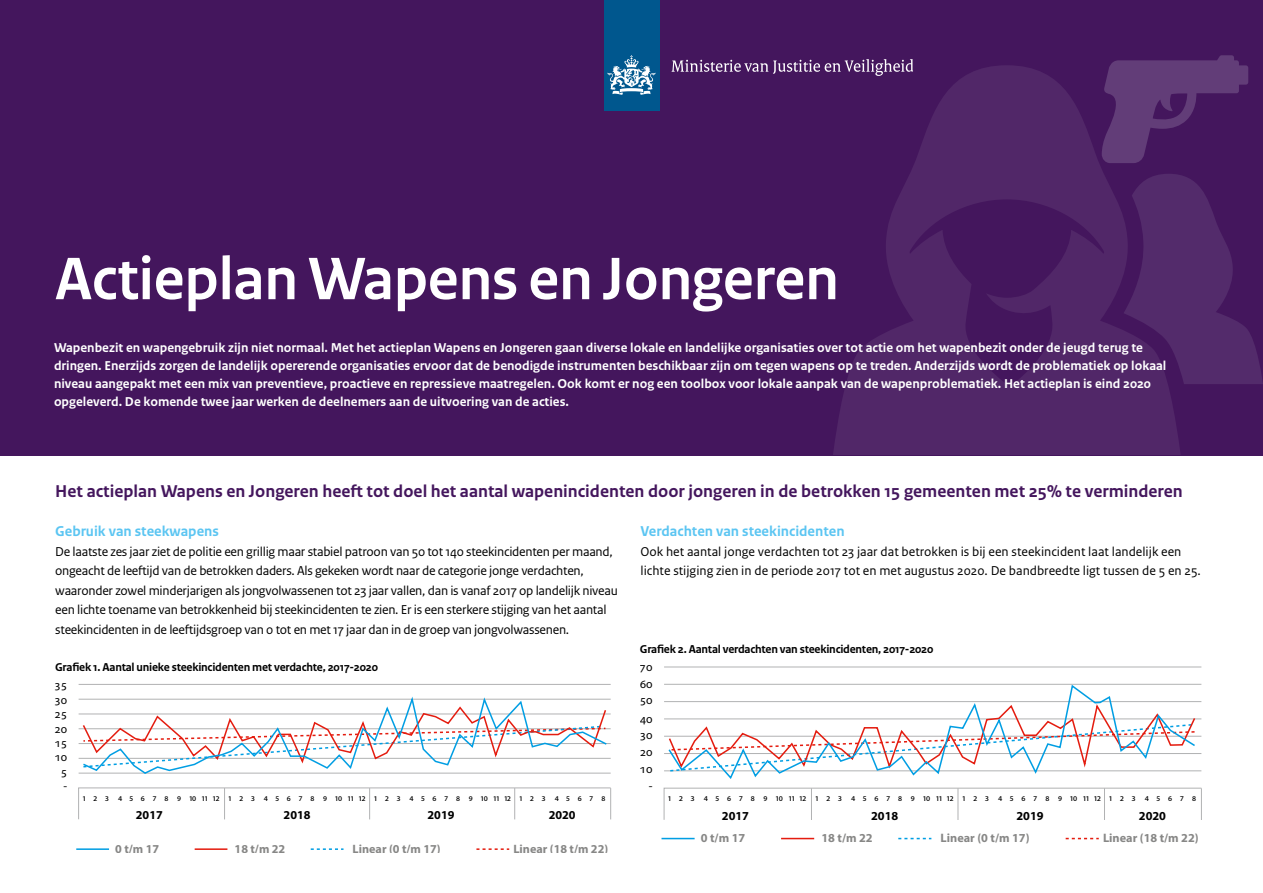
<style>
.page{position:relative;width:1263px;height:893px;background:#fff}
.page>*{position:absolute;margin:0;border:0;box-sizing:border-box;transform-origin:0 0}
.t1{font:700 63px "Rijksoverheid Sans Heading";color:#fff}
.t2{font:700 18px "Rijksoverheid Sans Text";color:#44165d}
.t3{font:700 15px "Rijksoverheid Sans Text";color:#5bc5f2}
.t4{font:700 13.5px/18px "Rijksoverheid Sans Text";color:#fff}
.t5{font:13.5px/19.5px "Rijksoverheid Sans Text";letter-spacing:-.02em;color:#000}
.t6{font:13.5px/19.5px "Rijksoverheid Sans Text";color:#000}
.t7{font:12.3px "Myriad Pro";letter-spacing:.465em;color:#000}
.t8{font:700 12.3px "Myriad Pro";color:#878786}
.t9{font:700 12.3px "Myriad Pro";color:#000}
.t10{font:12.3px/16.8px "Myriad Pro";letter-spacing:.41em;color:#000;text-align:right}
.t11{font:12.15px/14.4px "Myriad Pro";letter-spacing:.64em;color:#000}
.t12{font:700 12.15px "Myriad Pro";color:#878786}
.t13{font:700 12.15px "Myriad Pro";color:#000}
.t14{font:700 12px "Rijksoverheid Sans Text";letter-spacing:-.02em;color:#000}
</style>
<div class="page">
<div style="left:0;top:0;width:1263px;height:455px;background:#44165d"></div>
<div style="left:604px;top:0;width:55px;height:111px;background:#00578e"></div>
<svg style="left:607px;top:55px;width:48px;height:40px"></svg>
<svg style="left:671px;top:59px;width:242px;height:15px"></svg>
<svg style="left:1181px;top:175px;width:82px;height:209px"></svg>
<svg style="left:833px;top:65px;width:348px;height:390px;fill:#512768"></svg>
<svg style="left:1101px;top:55px;width:147px;height:108px"></svg>
<svg style="left:78px;top:787px;width:533px;height:33px"></svg>
<hr style="left:79px;top:773px;width:532px;height:1px;background:#b1b2b3">
<hr style="left:79px;top:758px;width:532px;height:1px;background:#b1b2b3">
<hr style="left:79px;top:743px;width:532px;height:1px;background:#b1b2b3">
<hr style="left:79px;top:728px;width:532px;height:1px;background:#b1b2b3">
<hr style="left:79px;top:714px;width:532px;height:1px;background:#b1b2b3">
<hr style="left:79px;top:699px;width:532px;height:1px;background:#b1b2b3">
<hr style="left:79px;top:684px;width:532px;height:1px;background:#b1b2b3">
<svg style="left:81px;top:696px;width:527px;height:78px"></svg>
<hr style="left:224px;top:788px;width:1px;height:31px;background:#b1b2b3">
<hr style="left:369px;top:788px;width:1px;height:31px;background:#b1b2b3">
<hr style="left:514px;top:788px;width:1px;height:31px;background:#b1b2b3">
<hr style="left:610px;top:788px;width:1px;height:31px;background:#b1b2b3">
<hr style="left:76px;top:848px;width:33px;height:2px;background:#009ee3">
<hr style="left:195px;top:848px;width:32px;height:2px;background:#e41c0f">
<svg style="left:311px;top:848px;width:32px;height:2px"></svg>
<svg style="left:476px;top:848px;width:33px;height:2px"></svg>
<svg style="left:663px;top:787px;width:539px;height:33px"></svg>
<hr style="left:664px;top:770px;width:537px;height:1px;background:#b1b2b3">
<hr style="left:664px;top:753px;width:537px;height:1px;background:#b1b2b3">
<hr style="left:664px;top:736px;width:537px;height:1px;background:#b1b2b3">
<hr style="left:664px;top:718px;width:537px;height:1px;background:#b1b2b3">
<hr style="left:664px;top:701px;width:537px;height:1px;background:#b1b2b3">
<hr style="left:664px;top:684px;width:537px;height:1px;background:#b1b2b3">
<hr style="left:664px;top:667px;width:537px;height:1px;background:#b1b2b3">
<hr style="left:811px;top:788px;width:1px;height:32px;background:#b1b2b3">
<hr style="left:957px;top:788px;width:1px;height:32px;background:#b1b2b3">
<hr style="left:1104px;top:788px;width:1px;height:32px;background:#b1b2b3">
<hr style="left:1201px;top:788px;width:1px;height:32px;background:#b1b2b3">
<hr style="left:661px;top:838px;width:34px;height:1px;background:#009ee3">
<hr style="left:781px;top:838px;width:33px;height:1px;background:#e41c0f">
<svg style="left:898px;top:838px;width:33px;height:1px"></svg>
<svg style="left:1066px;top:838px;width:33px;height:1px"></svg>
<svg style="left:667px;top:683px;width:530px;height:96px"></svg>
<h1 class="t1" style="left:55px;top:243px;width:785px">Actieplan Wapens en Jongeren</h1>
<p class="t4" style="left:54px;top:339px;width:1114px">Wapenbezit en wapengebruik zijn niet normaal. Met het actieplan Wapens en Jongeren gaan diverse lokale en landelijke organisaties over tot actie om het wapenbezit onder de jeugd terug te dringen. Enerzijds zorgen de landelijk opererende organisaties ervoor dat de benodigde instrumenten beschikbaar zijn om tegen wapens op te treden. Anderzijds wordt de problematiek op lokaal niveau aangepakt met een mix van preventieve, proactieve en repressieve maatregelen. Ook komt er nog een toolbox voor lokale aanpak van de wapenproblematiek. Het actieplan is eind 2020 opgeleverd. De komende twee jaar werken de deelnemers aan de uitvoering van de acties.</p>
<h2 class="t2" style="left:55px;top:481px;width:1129px">Het actieplan Wapens en Jongeren heeft tot doel het aantal wapenincidenten door jongeren in de betrokken 15 gemeenten met 25% te verminderen</h2>
<p class="t3" style="left:55px;top:523px;width:165px">Gebruik van steekwapens</p>
<p class="t5" style="left:55px;top:542px;width:564px">De laatste zes jaar ziet de politie een grillig maar stabiel patroon van 50 tot 140 steekincidenten per maand, ongeacht de leeftijd van de betrokken daders. Als gekeken wordt naar de categorie jonge verdachten, waaronder zowel minderjarigen als jongvolwassenen tot 23 jaar vallen, dan is vanaf 2017 op landelijk niveau een lichte toename van betrokkenheid bij steekincidenten te zien. Er is een sterkere stijging van het aantal steekincidenten in de leeftijdsgroep van 0 tot en met 17 jaar dan in de groep van jongvolwassenen.</p>
<p class="t3" style="left:640px;top:523px;width:206px">Verdachten van steekincidenten</p>
<p class="t6" style="left:640px;top:542px;width:562px">Ook het aantal jonge verdachten tot 23 jaar dat betrokken is bij een steekincident laat landelijk een lichte stijging zien in de periode 2017 tot en met augustus 2020. De bandbreedte ligt tussen de 5 en 25.</p>
<p class="t14" style="left:640px;top:642px;width:295px">Grafiek 2. Aantal verdachten van steekincidenten, 2017-2020</p>
<p class="t14" style="left:55px;top:660px;width:324px">Grafiek 1. Aantal unieke steekincidenten met verdachte, 2017-2020</p>
<p class="t10" style="left:640px;top:658px;width:14px">70</p>
<p class="t11" style="left:54px;top:678px;width:14px">35</p>
<p class="t10" style="left:640px;top:675px;width:14px">60</p>
<p class="t11" style="left:54px;top:692px;width:14px">30</p>
<p class="t10" style="left:640px;top:691px;width:14px">50</p>
<p class="t11" style="left:54px;top:707px;width:14px">25</p>
<p class="t10" style="left:640px;top:710px;width:14px">40</p>
<p class="t11" style="left:54px;top:721px;width:14px">20</p>
<p class="t11" style="left:54px;top:735px;width:14px">15</p>
<p class="t11" style="left:54px;top:750px;width:14px">10</p>
<p class="t10" style="left:640px;top:726px;width:14px">30</p>
<p class="t10" style="left:640px;top:743px;width:14px">20</p>
<p class="t11" style="left:61px;top:764px;width:8px">5 -</p>
<p class="t10" style="left:640px;top:760px;width:14px">10 -</p>
<p class="t11" style="left:83px;top:789px;width:524px">123 456789101112123 456789101112123 456789101112123 45678</p>
<p class="t7" style="left:668px;top:789px;width:529px">123 456789101112123 456789101112123 456789101112123 45678</p>
<p class="t13" style="left:136px;top:807px;width:28px">2017</p>
<p class="t13" style="left:284px;top:807px;width:28px">2018</p>
<p class="t13" style="left:428px;top:807px;width:28px">2019</p>
<p class="t13" style="left:549px;top:807px;width:28px">2020</p>
<p class="t12" style="left:115px;top:841px;width:45px">0 t/m 17</p>
<p class="t12" style="left:235px;top:841px;width:52px">18 t/m 22</p>
<p class="t12" style="left:353px;top:841px;width:90px">Linear (0 t/m 17)</p>
<p class="t12" style="left:513px;top:841px;width:96px">Linear (18 t/m 22)</p>
<p class="t9" style="left:722px;top:808px;width:29px">2017</p>
<p class="t9" style="left:871px;top:808px;width:29px">2018</p>
<p class="t9" style="left:1016px;top:808px;width:29px">2019</p>
<p class="t9" style="left:1139px;top:808px;width:29px">2020</p>
<p class="t8" style="left:701px;top:830px;width:46px">0 t/m 17</p>
<p class="t8" style="left:821px;top:830px;width:53px">18 t/m 22</p>
<p class="t8" style="left:940px;top:830px;width:90px">Linear (0 t/m 17)</p>
<p class="t8" style="left:1103px;top:830px;width:97px">Linear (18 t/m 22)</p>
</div>
